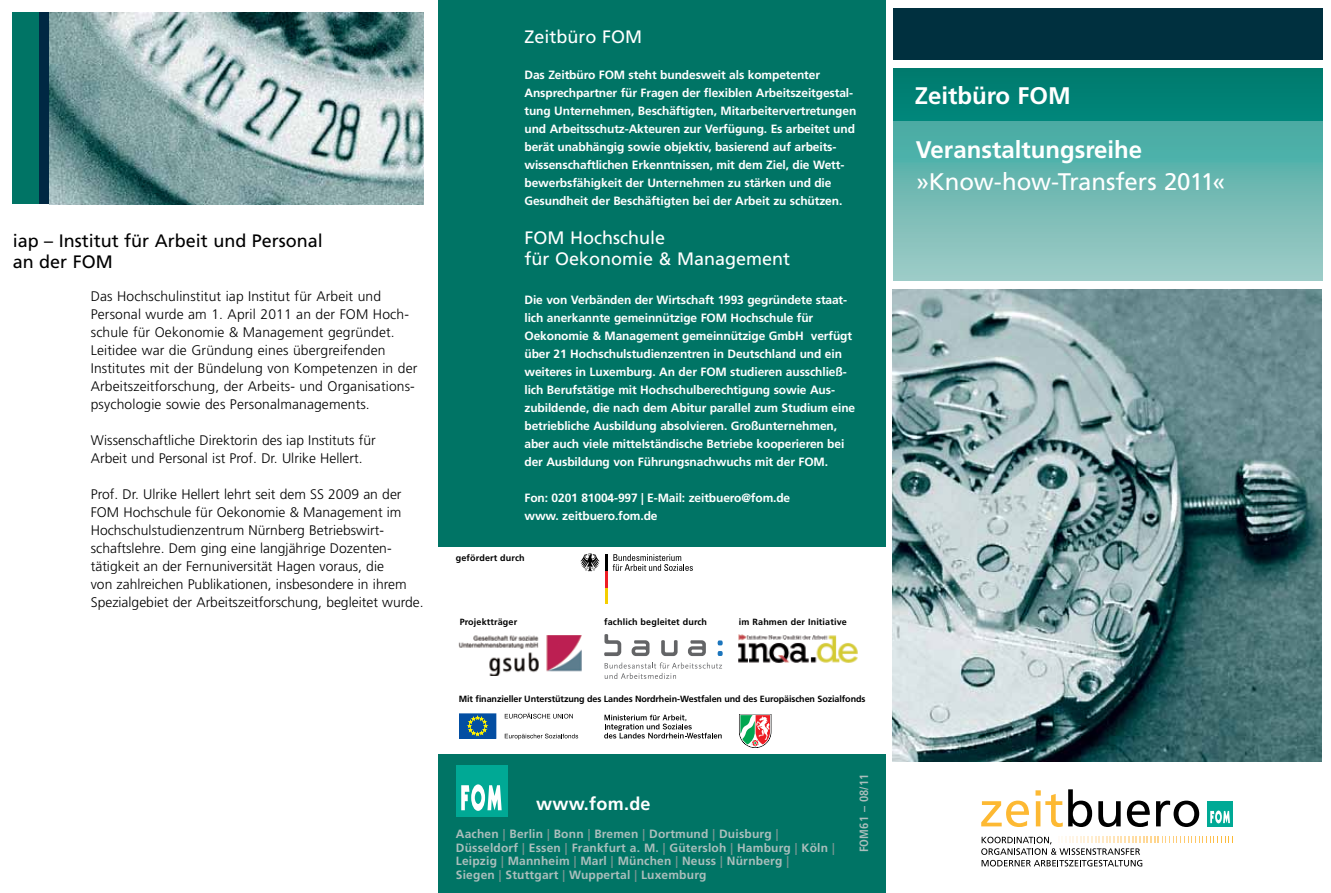
<style>
.page{position:relative;width:1331px;height:893px;background:#fff}
.page>*{position:absolute;margin:0;border:0;box-sizing:border-box;transform-origin:0 0}
.t1{font:700 24px "Frutiger LT Std";color:#fff}
.t2{font:24px "Frutiger LT Std";letter-spacing:-.01em;color:#fff}
.t3{font:18px/21px "Frutiger LT Std";color:#fff}
.t4{font:18px/21px "Frutiger LT Std";color:#000}
.t5{font:700 18px "Frutiger LT Std";letter-spacing:.015em;color:#fff}
.t6{font:300 13.8px/18px "Frutiger LT Std";color:#000}
.t7{font:700 12px/18px "Frutiger LT Std";letter-spacing:-.01em;color:#fff}
.t8{font:700 12px/13.5px "Frutiger LT Std";letter-spacing:.015em;color:#aabebc}
.t9{font:700 condensed 12px "Frutiger LT Std";letter-spacing:.015em;color:#aabebc}
.t10{font:700 9px "Frutiger LT Std";letter-spacing:-.01em;color:#000}
.t11{font:700 9px "Frutiger LT Std";letter-spacing:.015em;color:#000}
.s1{color:#789692}
</style>
<div class="page">
<div style="left:438px;top:0;width:447px;height:893px;background:#007465"></div>
<div style="left:893px;top:9px;width:429px;height:51px;background:#00303f"></div>
<div style="left:456px;top:765px;width:51px;height:52px;background:#00a995"></div>
<svg style="left:461px;top:784px;width:41px;height:27px"></svg>
<img style="left:893px;top:289px;width:429px;height:472px">
<div style="left:893px;top:68px;width:429px;height:213px;background:#008074"></div>
<svg style="left:893px;top:122px;width:430px;height:159px;background:#72bab4"></svg>
<svg style="left:981px;top:801px;width:48px;height:26px"></svg>
<svg style="left:1035px;top:789px;width:57px;height:38px"></svg>
<svg style="left:1098px;top:801px;width:23px;height:26px"></svg>
<svg style="left:1127px;top:801px;width:23px;height:26px"></svg>
<svg style="left:1156px;top:801px;width:43px;height:26px"></svg>
<div style="left:1208px;top:801px;width:25px;height:25px;background:#00a995"></div>
<svg style="left:1210px;top:810px;width:20px;height:13px"></svg>
<svg style="left:981px;top:837px;width:252px;height:29px"></svg>
<div style="left:437px;top:547px;width:452px;height:206px;background:#fff"></div>
<svg style="left:580px;top:553px;width:27px;height:51px"></svg>
<svg style="left:613px;top:554px;width:80px;height:17px"></svg>
<svg style="left:739px;top:714px;width:32px;height:34px"></svg>
<svg style="left:604px;top:715px;width:118px;height:23px"></svg>
<svg style="left:505px;top:734px;width:73px;height:6px"></svg>
<svg style="left:505px;top:713px;width:68px;height:5px"></svg>
<div style="left:459px;top:714px;width:37px;height:24px;background:#034ea2"></div>
<svg style="left:468px;top:716px;width:19px;height:19px"></svg>
<img style="left:459px;top:635px;width:122px;height:41px">
<svg style="left:717px;top:651px;width:6px;height:5px"></svg>
<svg style="left:717px;top:640px;width:6px;height:5px"></svg>
<svg style="left:605px;top:662px;width:117px;height:17px"></svg>
<svg style="left:604px;top:634px;width:17px;height:22px"></svg>
<svg style="left:661px;top:640px;width:17px;height:16px"></svg>
<svg style="left:632px;top:640px;width:17px;height:16px"></svg>
<svg style="left:688px;top:640px;width:18px;height:16px"></svg>
<img style="left:738px;top:634px;width:120px;height:29px">
<div style="left:13px;top:13px;width:31px;height:191px;background:#007465"></div>
<div style="left:40px;top:13px;width:10px;height:191px;background:#002843"></div>
<img style="left:50px;top:13px;width:374px;height:191px">
<h2 class="t4" style="left:13px;top:231px;width:312px">iap – Institut für Arbeit und Personal an der FOM</h2>
<p class="t6" style="left:91px;top:287px;width:328px">Das Hochschulinstitut iap Institut für Arbeit und Personal wurde am 1. April 2011 an der FOM Hoch&shy;schule für Oekonomie &amp; Management gegründet.<br>Leitidee war die Gründung eines übergreifenden Institutes mit der Bündelung von Kompetenzen in der Arbeitszeitforschung, der Arbeits- und Organisations&shy;psychologie sowie des Personalmanagements.</p>
<p class="t6" style="left:91px;top:431px;width:286px">Wissenschaftliche Direktorin des iap Instituts für<br>Arbeit und Personal ist Prof. Dr. Ulrike Hellert.</p>
<p class="t6" style="left:91px;top:485px;width:334px">Prof. Dr. Ulrike Hellert lehrt seit dem SS 2009 an der FOM Hochschule für Oekonomie &amp; Management im Hochschulstudienzentrum Nürnberg Betriebswirt&shy;schaftslehre. Dem ging eine langjährige Dozenten&shy;tätigkeit an der Fernuniversität Hagen voraus, die<br>von zahlreichen Publikationen, insbesondere in ihrem Spezialgebiet der Arbeitszeitforschung, begleitet wurde.</p>
<h2 class="t3" style="left:524px;top:26px;width:119px">Zeitbüro FOM</h2>
<p class="t7" style="left:524px;top:65px;width:333px">Das Zeitbüro FOM steht bundesweit als kompetenter Ansprechpartner für Fragen der flexiblen Arbeitszeitgestal&shy;tung Unternehmen, Beschäftigten, Mitarbeitervertretungen und Arbeitsschutz-Akteuren zur Verfügung. Es arbeitet und berät unabhängig sowie objektiv, basierend auf arbeits&shy;wissenschaftlichen Erkenntnissen, mit dem Ziel, die Wett&shy;bewerbsfähigkeit der Unternehmen zu stärken und die Gesundheit der Beschäftigten bei der Arbeit zu schützen.</p>
<h2 class="t3" style="left:524px;top:227px;width:267px">FOM Hochschule<br>für Oekonomie &amp; Management</h2>
<p class="t7" style="left:524px;top:290px;width:332px">Die von Verbänden der Wirtschaft 1993 gegründete staat&shy;lich anerkannte gemeinnützige FOM Hochschule für Oekonomie &amp; Management gemeinnützige GmbH verfügt über 21 Hochschulstudienzentren in Deutschland und ein weiteres in Luxemburg. An der FOM studieren ausschließ&shy;lich Berufstätige mit Hochschulberechtigung sowie Aus&shy;zubildende, die nach dem Abitur parallel zum Studium eine betriebliche Ausbildung absolvieren. Großunternehmen, aber auch viele mittelständische Betriebe kooperieren bei der Ausbildung von Führungsnachwuchs mit der FOM.</p>
<p class="t7" style="left:524px;top:488px;width:267px">Fon: 0201 81004-997 | E-Mail: zeitbuero@fom.de www. zeitbuero.fom.de</p>
<p class="t11" style="left:456px;top:553px;width:70px">gefördert durch</p>
<p class="t11" style="left:460px;top:616px;width:59px">Projektträger</p>
<p class="t11" style="left:604px;top:616px;width:104px">fachlich begleitet durch</p>
<p class="t11" style="left:739px;top:616px;width:109px">im Rahmen der Initiative</p>
<p class="t10" style="left:459px;top:694px;width:408px">Mit finanzieller Unterstützung des Landes Nordrhein-Westfalen und des Europäischen Sozialfonds</p>
<h2 class="t5" style="left:536px;top:793px;width:116px">www.fom.de</h2>
<p class="t8" style="left:456px;top:827px;width:380px">Aachen <span class="s1">|</span> Berlin <span class="s1">|</span> Bonn <span class="s1">|</span> Bremen <span class="s1">|</span> Dortmund <span class="s1">|</span> Duisburg <span class="s1">| </span>Düsseldorf <span class="s1">|</span> Essen <span class="s1">|</span> Frankfurt a. M. <span class="s1">|</span> Gütersloh <span class="s1">|</span> Hamburg <span class="s1">|</span> Köln <span class="s1">| </span>Leipzig <span class="s1">|</span> Mannheim <span class="s1">|</span> Marl <span class="s1">|</span> München <span class="s1">|</span> Neuss <span class="s1">|</span> Nürnberg <span class="s1">|<br></span>Siegen <span class="s1">|</span> Stuttgart <span class="s1">|</span> Wuppertal <span class="s1">|</span> Luxemburg</p>
<p class="t9" style="left:857px;top:852px;width:80px;rotate:-90deg">FOM61 – 08/11</p>
<h1 class="t1" style="left:915px;top:81px;width:158px">Zeitbüro FOM</h1>
<h1 class="t1" style="left:916px;top:136px;width:228px">Veranstaltungsreihe</h1>
<h1 class="t2" style="left:916px;top:167px;width:311px">»Know-how-Transfers 2011«</h1>
</div>
